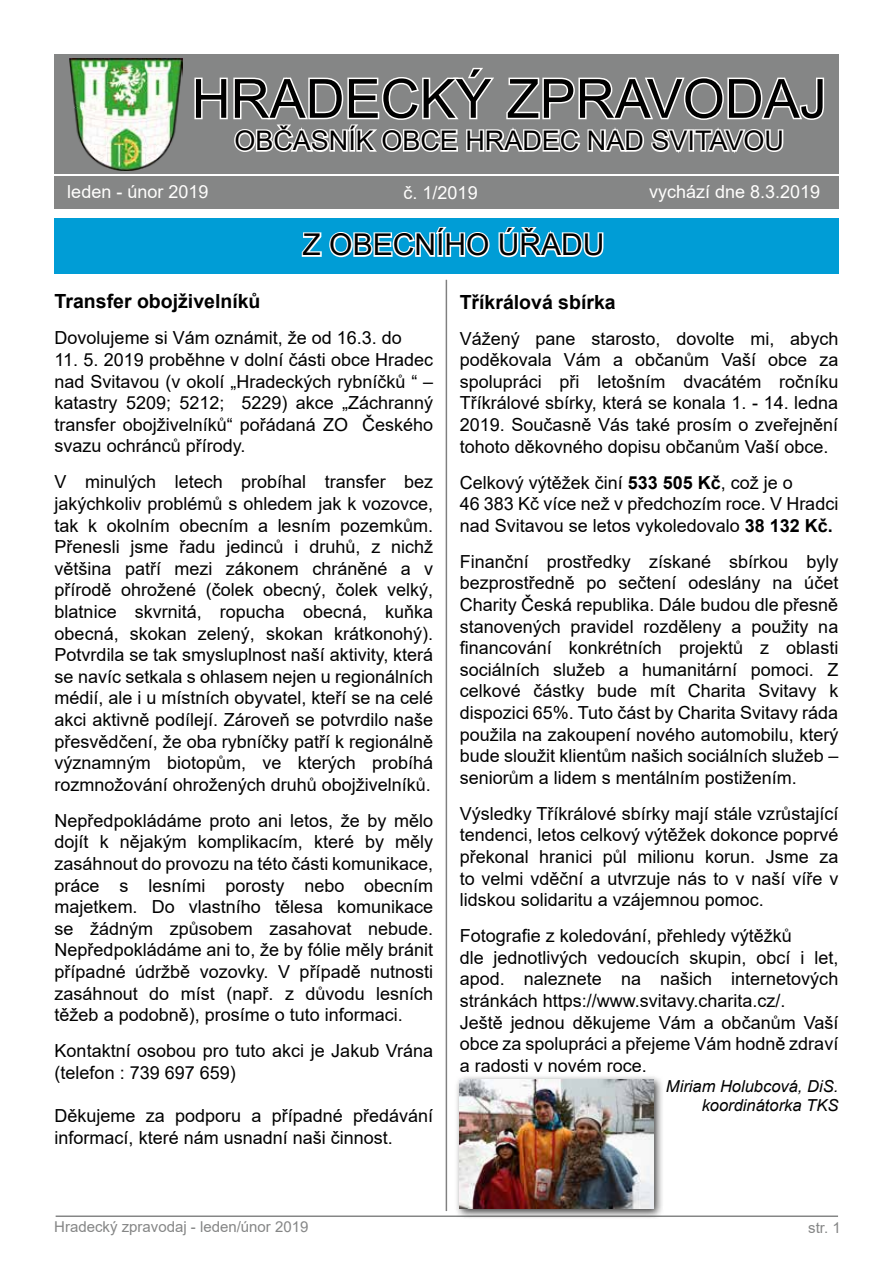
<style>
.page{position:relative;width:893px;height:1263px;background:#fff}
.page>*{position:absolute;margin:0;border:0;box-sizing:border-box;transform-origin:0 0}
.t1{font:54px "Arial";color:#000}
.t2{font:30px "Arial";color:#000}
.t3{font:27px "Arial";color:#000}
.t4{font:700 19.5px "Arial";color:#000}
.t5{font:18px/21.6px "Arial";color:#000;text-align:justify}
.t6{font:18px "Arial";color:#fffefd}
.t7{font:italic 16.5px/19.8px "Arial";color:#000;text-align:right}
.t8{font:15px "Arial";color:#858686}
.s1{font-weight:700}
</style>
<div class="page">
<div style="left:54px;top:54px;width:785px;height:119px;background:#858686"></div>
<svg style="left:194px;top:67px;width:631px;height:86px"></svg>
<hr style="left:56px;top:1215px;width:782px;height:2px;background:#858686">
<div style="left:54px;top:176px;width:785px;height:33px;background:#858686"></div>
<div style="left:54px;top:218px;width:785px;height:56px;background:#009dd6"></div>
<svg style="left:301px;top:226px;width:303px;height:32px"></svg>
<hr style="left:446px;top:280px;width:1px;height:931px;background:#000">
<img style="left:70px;top:59px;width:112px;height:112px">
<div style="left:454px;top:1074px;width:210px;height:146px;background:#000;opacity:.75"></div>
<img style="left:459px;top:1080px;width:194px;height:129px">
<h1 class="t1" style="left:192px;top:62px;width:637px">HRADECKÝ ZPRAVODAJ</h1>
<h3 class="t3" style="left:234px;top:122px;width:551px">OBČASNÍK OBCE HRADEC NAD SVITAVOU</h3>
<p class="t6" style="left:67px;top:179px;width:143px">leden - únor 2019</p>
<p class="t6" style="left:404px;top:180px;width:76px">č. 1/2019</p>
<p class="t6" style="left:649px;top:179px;width:173px">vychází dne 8.3.2019</p>
<h2 class="t2" style="left:303px;top:224px;width:303px">Z OBECNÍHO ÚŘADU</h2>
<p class="t4" style="left:55px;top:288px;width:207px">Transfer obojživelníků</p>
<p class="t5" style="left:55px;top:327px;width:349px">Dovolujeme si Vám oznámit, že od 16.3. do</p>
<p class="t5" style="left:55px;top:349px;width:380px">11. 5. 2019 proběhne v dolní části obce Hradec nad Svitavou (v okolí „Hradeckých rybníčků “ – katastry 5209; 5212; 5229) akce „Záchranný transfer obojživelníků“ pořádaná ZO Českého svazu ochránců přírody.</p>
<p class="t5" style="left:55px;top:471px;width:380px">V minulých letech probíhal transfer bez jakýchkoliv problémů s ohledem jak k vozovce, tak k okolním obecním a lesním pozemkům.<br>Přenesli jsme řadu jedinců i druhů, z nichž většina patří mezi zákonem chráněné a v přírodě ohrožené (čolek obecný, čolek velký, blatnice skvrnitá, ropucha obecná, kuňka obecná, skokan zelený, skokan krátkonohý).<br>Potvrdila se tak smysluplnost naší aktivity, která se navíc setkala s ohlasem nejen u regionálních médií, ale i u místních obyvatel, kteří se na celé akci aktivně podílejí. Zároveň se potvrdilo naše přesvědčení, že oba rybníčky patří k regionálně významným biotopům, ve kterých probíhá rozmnožování ohrožených druhů obojživelníků.</p>
<p class="t5" style="left:55px;top:809px;width:380px">Nepředpokládáme proto ani letos, že by mělo dojít k nějakým komplikacím, které by měly zasáhnout do provozu na této části komunikace, práce s lesními porosty nebo obecním majetkem. Do vlastního tělesa komunikace se žádným způsobem zasahovat nebude.<br>Nepředpokládáme ani to, že by fólie měly bránit případné údržbě vozovky. V případě nutnosti zasáhnout do míst (např. z důvodu lesních těžeb a podobně), prosíme o tuto informaci.</p>
<p class="t5" style="left:55px;top:1040px;width:380px">Kontaktní osobou pro tuto akci je Jakub Vrána (telefon : 739 697 659)</p>
<p class="t5" style="left:55px;top:1105px;width:380px">Děkujeme za podporu a případné předávání informací, které nám usnadní naši činnost.</p>
<p class="t4" style="left:460px;top:288px;width:158px">Tříkrálová sbírka</p>
<p class="t5" style="left:460px;top:327px;width:380px">Vážený pane starosto, dovolte mi, abych poděkovala Vám a občanům Vaší obce za spolupráci při letošním dvacátém ročníku Tříkrálové sbírky, která se konala 1. - 14. ledna 2019. Současně Vás také prosím o zveřejnění tohoto děkovného dopisu občanům Vaší obce.</p>
<p class="t5" style="left:460px;top:471px;width:380px;text-align:left">Celkový výtěžek činí <span class="s1">533 505 Kč</span>, což je o<br>46 383 Kč více než v předchozím roce. V Hradci nad Svitavou se letos vykoledovalo <span class="s1">38 132 Kč.</span></p>
<p class="t5" style="left:460px;top:550px;width:380px">Finanční prostředky získané sbírkou byly bezprostředně po sečtení odeslány na účet Charity Česká republika. Dále budou dle přesně stanovených pravidel rozděleny a použity na financování konkrétních projektů z oblasti sociálních služeb a humanitární pomoci. Z celkové částky bude mít Charita Svitavy k dispozici 65%. Tuto část by Charita Svitavy ráda použila na zakoupení nového automobilu, který bude sloužit klientům našich sociálních služeb – seniorům a lidem s mentálním postižením.</p>
<p class="t5" style="left:460px;top:802px;width:380px">Výsledky Tříkrálové sbírky mají stále vzrůstající tendenci, letos celkový výtěžek dokonce poprvé překonal hranici půl milionu korun. Jsme za to velmi vděční a utvrzuje nás to v naší víře v lidskou solidaritu a vzájemnou pomoc.</p>
<p class="t5" style="left:460px;top:925px;width:380px;text-align:left">Fotografie z koledování, přehledy výtěžků<br>dle jednotlivých vedoucích skupin, obcí i let, apod. naleznete na našich internetových stránkách https://www.svitavy.charita.cz/.<br>Ještě jednou děkujeme Vám a občanům Vaší obce za spolupráci a přejeme Vám hodně zdraví a radosti v novém roce.</p>
<p class="t7" style="left:666px;top:1076px;width:174px">Miriam Holubcová, DiS. koordinátorka TKS</p>
<p class="t8" style="left:54px;top:1217px;width:256px">Hradecký zpravodaj - leden/únor 2019</p>
<p class="t8" style="left:808px;top:1217px;width:34px">str. 1</p>
</div>
